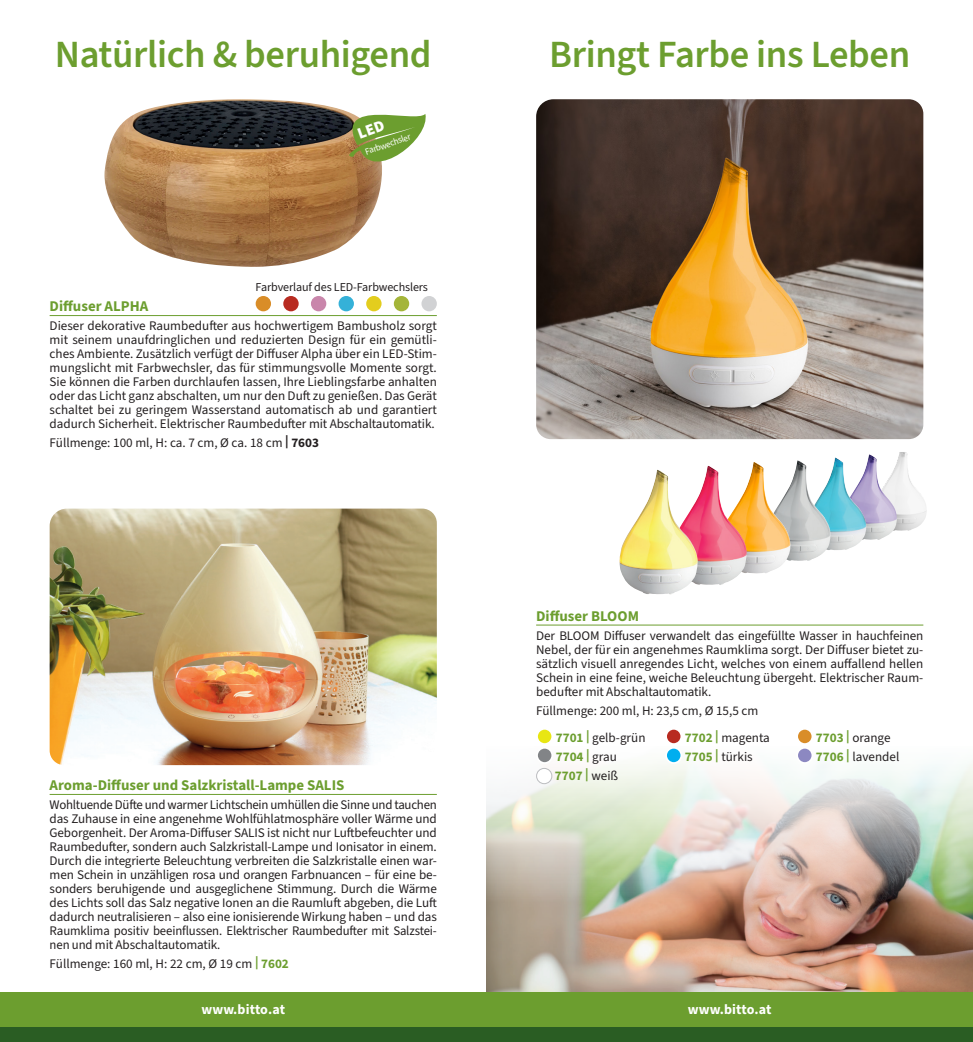
<style>
.page{position:relative;width:973px;height:1042px;background:#fff}
.page>*{position:absolute;margin:0;border:0;box-sizing:border-box;transform-origin:0 0}
.t1{font:600 38.5px "Source Sans 3";letter-spacing:-.01em;color:#6c9e2f}
.t2{font:700 14.88px "Source Sans 3";color:#6c9e2f}
.t3{font:700 14px "Source Sans 3";letter-spacing:.01em;color:#fff}
.t4{font:13.12px/14px "Source Sans 3";color:#231f20;text-align:justify}
.t5{font:700 13.12px "Source Sans 3";color:#6c9e2f}
.t6{font:12.08px "Source Sans 3";letter-spacing:-.01em;color:#231f20}
.t7{font:9.45px "Source Sans Variable";color:#fff;scale:.95 1}
.s1{font-weight:700}
.s2{font-weight:700;color:#6c9e2f}
.s3{font-weight:400;color:#231f20}
</style>
<div class="page">
<img style="left:486px;top:763px;width:486px;height:229px">
<div style="left:0;top:992px;width:972px;height:50px;background:#6c9e2f"></div>
<div style="left:0;top:1027px;width:972px;height:15px;background:#2a5d23"></div>
<hr style="left:50px;top:315px;width:387px;height:1px;background:#6c9e2f">
<img style="left:104px;top:99px;width:278px;height:168px">
<hr style="left:50px;top:794px;width:387px;height:1px;background:#6c9e2f">
<img style="left:50px;top:508px;width:387px;height:257px">
<div style="left:255px;top:296px;width:16px;height:15px;background:#d98d28;border-radius:50%"></div>
<div style="left:283px;top:296px;width:15px;height:15px;background:#b82b21;border-radius:50%"></div>
<div style="left:311px;top:296px;width:15px;height:15px;background:#c986ab;border-radius:50%"></div>
<div style="left:338px;top:296px;width:16px;height:15px;background:#35b1d8;border-radius:50%"></div>
<div style="left:366px;top:296px;width:15px;height:15px;background:#e3cd1e;border-radius:50%"></div>
<div style="left:394px;top:296px;width:15px;height:15px;background:#a4b539;border-radius:50%"></div>
<div style="left:421px;top:296px;width:16px;height:15px;background:#d1d2d4;border-radius:50%"></div>
<img style="left:536px;top:99px;width:387px;height:340px">
<hr style="left:536px;top:624px;width:387px;height:1px;background:#6c9e2f">
<div style="left:537px;top:729px;width:15px;height:15px;background:#e8e613;border-radius:50%"></div>
<div style="left:536px;top:728px;width:17px;height:17px;border:2px solid #fff;border-radius:50%"></div>
<div style="left:666px;top:729px;width:15px;height:15px;background:#b82b21;border-radius:50%"></div>
<div style="left:665px;top:728px;width:17px;height:17px;border:2px solid #fff;border-radius:50%"></div>
<div style="left:797px;top:729px;width:15px;height:15px;background:#d98d28;border-radius:50%"></div>
<div style="left:796px;top:728px;width:17px;height:17px;border:2px solid #fff;border-radius:50%"></div>
<div style="left:537px;top:748px;width:15px;height:15px;background:#828487;border-radius:50%"></div>
<div style="left:536px;top:747px;width:17px;height:17px;border:2px solid #fff;border-radius:50%"></div>
<div style="left:666px;top:748px;width:15px;height:15px;background:#00aeef;border-radius:50%"></div>
<div style="left:665px;top:747px;width:17px;height:17px;border:2px solid #fff;border-radius:50%"></div>
<div style="left:797px;top:748px;width:15px;height:15px;background:#8c88c1;border-radius:50%"></div>
<div style="left:796px;top:747px;width:17px;height:17px;border:2px solid #fff;border-radius:50%"></div>
<div style="left:536px;top:768px;width:15px;height:15px;background:#fff;border-radius:50%"></div>
<div style="left:536px;top:768px;width:16px;height:16px;border:1px solid #bcbdc0;border-radius:50%"></div>
<img style="left:897px;top:452px;width:29px;height:79px">
<img style="left:866px;top:454px;width:31px;height:86px">
<img style="left:830px;top:457px;width:36px;height:93px">
<img style="left:791px;top:460px;width:39px;height:101px">
<img style="left:746px;top:462px;width:45px;height:112px">
<img style="left:698px;top:466px;width:48px;height:119px">
<img style="left:619px;top:470px;width:79px;height:125px">
<svg style="left:331px;top:99px;width:95px;height:83px"></svg>
<h1 class="t1" style="left:55px;top:28px;width:378px">Natürlich &amp; beruhigend</h1>
<p class="t7" style="left:363px;top:146px;width:52px;rotate:-19deg">Farbwechsler</p>
<p class="t6" style="left:255px;top:279px;width:174px">Farbverlauf des LED-Farbwechslers</p>
<p class="t2" style="left:50px;top:296px;width:100px">Diffuser ALPHA</p>
<p class="t4" style="left:50px;top:319px;width:388px">Dieser dekorative Raumbedufter aus hochwertigem Bambusholz sorgt mit seinem unaufdringlichen und reduzierten Design für ein gemütli&shy;ches Ambiente. Zusätzlich verfügt der Diffuser Alpha über ein LED-Stim&shy;mungslicht mit Farbwechsler, das für stimmungsvolle Momente sorgt.<br>Sie können die Farben durchlaufen lassen, Ihre Lieblingsfarbe anhalten oder das Licht ganz abschalten, um nur den Duft zu genießen. Das Gerät schaltet bei zu geringem Wasserstand automatisch ab und garantiert dadurch Sicherheit. Elektrischer Raumbedufter mit Abschaltautomatik.</p>
<p class="t4" style="left:50px;top:436px;width:271px">Füllmenge: 100 ml, H: ca. 7 cm, Ø ca. 18 cm <span class="s1">| 7603</span></p>
<p class="t2" style="left:50px;top:775px;width:296px">Aroma-Diffuser und Salzkristall-Lampe SALIS</p>
<p class="t4" style="left:50px;top:797px;width:388px">Wohltuende Düfte und warmer Lichtschein umhüllen die Sinne und tauchen das Zuhause in eine angenehme Wohlfühlatmosphäre voller Wärme und Geborgenheit. Der Aroma-Diffuser SALIS ist nicht nur Luftbefeuchter und Raumbedufter, sondern auch Salzkristall-Lampe und Ionisator in einem.<br>Durch die integrierte Beleuchtung verbreiten die Salzkristalle einen war&shy;men Schein in unzähligen rosa und orangen Farbnuancen – für eine be&shy;sonders beruhigende und ausgeglichene Stimmung. Durch die Wärme des Lichts soll das Salz negative Ionen an die Raumluft abgeben, die Luft dadurch neutralisieren – also eine ionisierende Wirkung haben – und das Raumklima positiv beeinflussen. Elektrischer Raumbedufter mit Salzstei&shy;nen und mit Abschaltautomatik.</p>
<p class="t4" style="left:50px;top:956px;width:241px">Füllmenge: 160 ml, H: 22 cm, Ø 19 cm <span class="s2">| 7602</span></p>
<p class="t3" style="left:201px;top:1000px;width:85px">www.bitto.at</p>
<h1 class="t1" style="left:549px;top:28px;width:362px">Bringt Farbe ins Leben</h1>
<p class="t2" style="left:536px;top:606px;width:104px">Diffuser BLOOM</p>
<p class="t4" style="left:536px;top:628px;width:388px">Der BLOOM Diffuser verwandelt das eingefüllte Wasser in hauchfeinen Nebel, der für ein angenehmes Raumklima sorgt. Der Diffuser bietet zu&shy;sätzlich visuell anregendes Licht, welches von einem auffallend hellen Schein in eine feine, weiche Beleuchtung übergeht. Elektrischer Raum&shy;bedufter mit Abschaltautomatik.</p>
<p class="t4" style="left:555px;top:697px;width:204px;line-height:27.5px;text-indent:-20px">Füllmenge: 200 ml, H: 23,5 cm, Ø 15,5 cm<br><span class="s2">7701 |</span> gelb-grün</p>
<p class="t4" style="left:684px;top:731px;width:86px"><span class="s2">7702 |</span> magenta</p>
<p class="t4" style="left:815px;top:731px;width:76px"><span class="s2">7703 |</span> orange</p>
<p class="t5" style="left:555px;top:748px;width:63px">7704 | <span class="s3">grau</span></p>
<p class="t4" style="left:684px;top:750px;width:69px"><span class="s2">7705 |</span> türkis</p>
<p class="t4" style="left:815px;top:750px;width:85px"><span class="s2">7706 |</span> lavendel</p>
<p class="t5" style="left:555px;top:767px;width:65px">7707 | <span class="s3">weiß</span></p>
<p class="t3" style="left:687px;top:1000px;width:85px">www.bitto.at</p>
</div>
